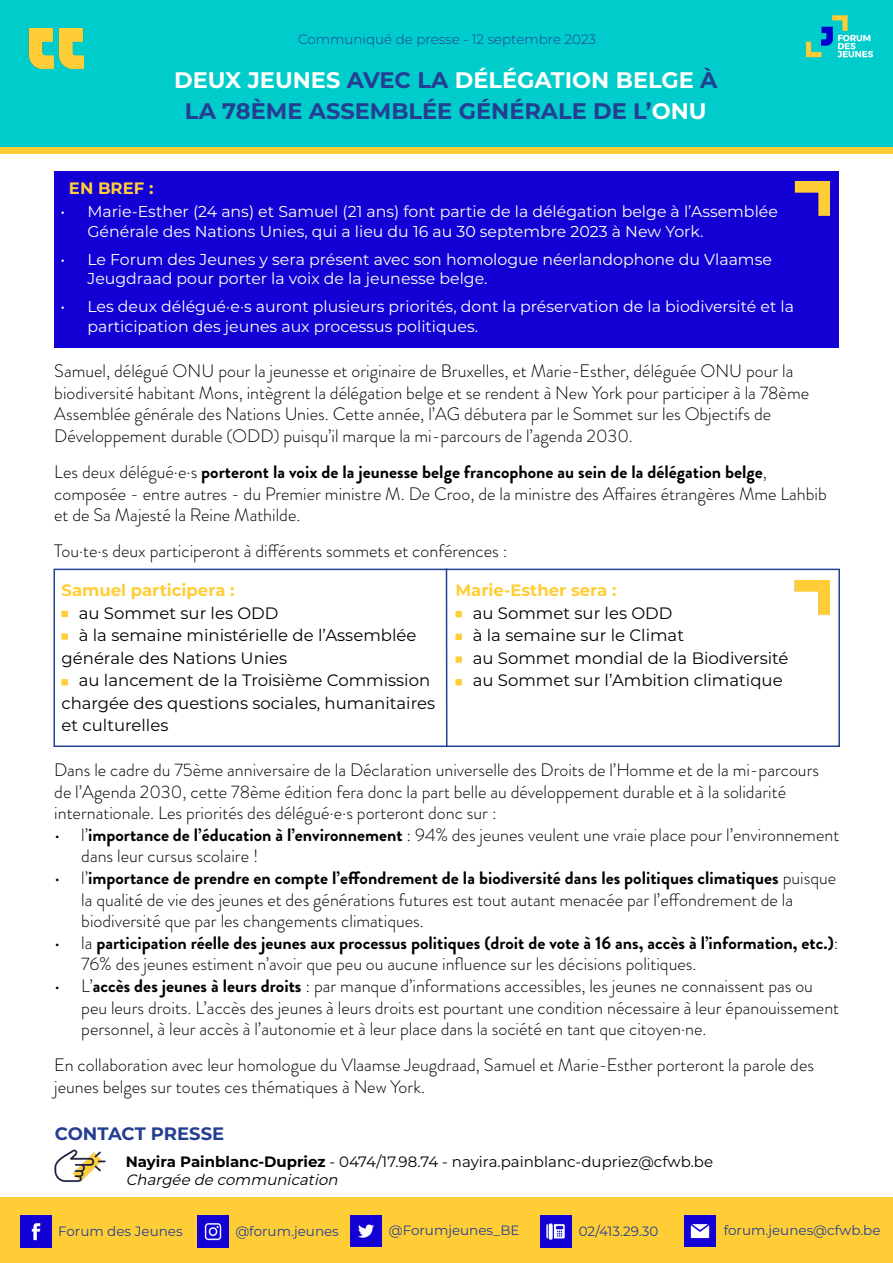
<style>
.page{position:relative;width:893px;height:1263px;background:#fff}
.page>*{position:absolute;margin:0;border:0;box-sizing:border-box;transform-origin:0 0}
.t1{font:700 22.5px/31.5px "Montserrat";color:#243e92;text-align:center}
.t2{font:300 18px/21.6px "Brandon Grotesque";color:#000}
.t3{font:700 18px/21.6px "Brandon Grotesque";color:#000}
.t4{font:700 18px "Montserrat";color:#243e92}
.t5{font:16.5px/22.5px "Montserrat";color:#000}
.t6{font:700 16.5px "Montserrat";color:#ffce36}
.t7{font:15.75px/19.5px "Montserrat";color:#fff}
.t8{font:15px/18px "Montserrat";color:#000}
.t9{font:13.5px "Montserrat";color:#243e92}
.t10{font:300 13.5px "Montserrat";color:#243e92}
.s1{color:#fff}
.s2{font-weight:700}
.s3{font-weight:300}
.s4{font-style:italic}
</style>
<div class="page">
<div style="left:0;top:0;width:893px;height:146px;background:#00cccb"></div>
<div style="left:0;top:147px;width:893px;height:6px;background:#ffce36"></div>
<img style="left:805px;top:15px;width:69px;height:43px">
<div style="left:0;top:1198px;width:893px;height:65px;background:#ffce36"></div>
<img style="left:20px;top:1215px;width:31px;height:32px">
<img style="left:197px;top:1216px;width:31px;height:31px">
<img style="left:351px;top:1215px;width:31px;height:32px">
<img style="left:684px;top:1215px;width:32px;height:32px">
<img style="left:28px;top:29px;width:56px;height:40px">
<img style="left:541px;top:1216px;width:31px;height:31px">
<img style="left:54px;top:1149px;width:52px;height:34px">
<div style="left:54px;top:171px;width:785px;height:177px;background:#1300d4"></div>
<img style="left:794px;top:181px;width:36px;height:36px">
<div style="left:54px;top:569px;width:786px;height:178px;border:2px solid #243e92"></div>
<img style="left:794px;top:580px;width:36px;height:36px">
<svg style="left:62px;top:611px;width:6px;height:6px"></svg>
<svg style="left:62px;top:633px;width:6px;height:7px"></svg>
<svg style="left:62px;top:679px;width:6px;height:6px"></svg>
<svg style="left:455px;top:611px;width:7px;height:6px"></svg>
<svg style="left:455px;top:634px;width:7px;height:6px"></svg>
<svg style="left:455px;top:656px;width:7px;height:7px"></svg>
<svg style="left:455px;top:679px;width:7px;height:6px"></svg>
<hr style="left:446px;top:569px;width:1px;height:178px;background:#243e92">
<p class="t10" style="left:298px;top:30px;width:300px">Communiqué de presse - 12 septembre 2023</p>
<p class="t1" style="left:174px;top:63px;width:545px"><span class="s1">DEUX JEUNES</span> AVEC LA <span class="s1">DÉLÉGATION BELGE</span> À<br>LA 78ÈME ASSEMBLÉE GÉNÉRALE DE L’<span class="s1">ONU</span></p>
<p class="t6" style="left:69px;top:176px;width:86px">EN BREF :</p>
<p class="t7" style="left:87px;top:201px;width:692px;text-indent:-27px">• Marie-Esther (24 ans) et Samuel (21 ans) font partie de la délégation belge à l’Assemblée<br>Générale des Nations Unies, qui a lieu du 16 au 30 septembre 2023 à New York.</p>
<p class="t7" style="left:87px;top:249px;width:686px;text-indent:-27px">• Le Forum des Jeunes y sera présent avec son homologue néerlandophone du Vlaamse<br>Jeugdraad pour porter la voix de la jeunesse belge.</p>
<p class="t7" style="left:87px;top:296px;width:708px;text-indent:-27px">• Les deux délégué·e·s auront plusieurs priorités, dont la préservation de la biodiversité et la participation des jeunes aux processus politiques.</p>
<p class="t2" style="left:54px;top:360px;width:756px">Samuel, délégué ONU pour la jeunesse et originaire de Bruxelles, et Marie-Esther, déléguée ONU pour la biodiversité habitant Mons, intègrent la délégation belge et se rendent à New York pour participer à la 78ème Assemblée générale des Nations Unies. Cette année, l’AG débutera par le Sommet sur les Objectifs de Développement durable (ODD) puisqu’il marque la mi-parcours de l’agenda 2030.</p>
<p class="t2" style="left:54px;top:461px;width:774px">Les deux délégué·e·s <span class="s2">porteront la voix de la jeunesse belge francophone au sein de la délégation belge</span>, composée - entre autres - du Premier ministre M. De Croo, de la ministre des Affaires étrangères Mme Lahbib et de Sa Majesté la Reine Mathilde.</p>
<p class="t2" style="left:54px;top:540px;width:455px">Tou·te·s deux participeront à différents sommets et conférences :</p>
<p class="t6" style="left:62px;top:578px;width:175px">Samuel participera :</p>
<p class="t5" style="left:79px;top:601px;width:201px">au Sommet sur les ODD</p>
<p class="t5" style="left:79px;top:624px;width:339px">à la semaine ministérielle de l’Assemblée</p>
<p class="t5" style="left:62px;top:646px;width:227px">générale des Nations Unies</p>
<p class="t5" style="left:79px;top:669px;width:353px">au lancement de la Troisième Commission</p>
<p class="t5" style="left:62px;top:691px;width:375px">chargée des questions sociales, humanitaires</p>
<p class="t5" style="left:62px;top:714px;width:108px">et culturelles</p>
<p class="t2" style="left:54px;top:759px;width:766px">Dans le cadre du 75ème anniversaire de la Déclaration universelle des Droits de l’Homme et de la mi-parcours de l’Agenda 2030, cette 78ème édition fera donc la part belle au développement durable et à la solidarité internationale. Les priorités des délégué·e·s porteront donc sur :</p>
<p class="t2" style="left:81px;top:824px;width:759px;text-indent:-27px">• l’<span class="s2">importance de l’éducation à l’environnement</span> : 94% des jeunes veulent une vraie place pour l’environnement dans leur cursus scolaire !</p>
<p class="t2" style="left:81px;top:867px;width:756px;text-indent:-27px">• l’<span class="s2">importance de prendre en compte l’effondrement de la biodiversité dans les politiques climatiques</span> puisque la qualité de vie des jeunes et des générations futures est tout autant menacée par l’effondrement de la biodiversité que par les changements climatiques.</p>
<p class="t3" style="left:81px;top:932px;width:759px;text-indent:-27px"><span class="s3">• la</span> participation réelle des jeunes aux processus politiques (droit de vote à 16 ans, accès à l’information, etc.)<span class="s3">:<br>76% des jeunes estiment n’avoir que peu ou aucune influence sur les décisions politiques.</span></p>
<p class="t2" style="left:81px;top:975px;width:759px;text-indent:-27px">• L’<span class="s2">accès des jeunes à leurs droits</span> : par manque d’informations accessibles, les jeunes ne connaissent pas ou peu leurs droits. L’accès des jeunes à leurs droits est pourtant une condition nécessaire à leur épanouissement personnel, à leur accès à l’autonomie et à leur place dans la société en tant que citoyen·ne.</p>
<p class="t2" style="left:54px;top:1054px;width:761px">En collaboration avec leur homologue du Vlaamse Jeugdraad, Samuel et Marie-Esther porteront la parole des jeunes belges sur toutes ces thématiques à New York.</p>
<p class="t6" style="left:455px;top:578px;width:162px">Marie-Esther sera :</p>
<p class="t5" style="left:473px;top:601px;width:317px">au Sommet sur les ODD<br>à la semaine sur le Climat<br>au Sommet mondial de la Biodiversité au Sommet sur l’Ambition climatique</p>
<p class="t4" style="left:55px;top:1121px;width:171px">CONTACT PRESSE</p>
<p class="t8" style="left:126px;top:1152px;width:589px"><span class="s2">Nayira Painblanc-Dupriez</span> - 0474/17.98.74 - nayira.painblanc-dupriez@cfwb.be<br><span class="s4">Chargée de communication</span></p>
<p class="t9" style="left:579px;top:1222px;width:81px">02/413.29.30</p>
<p class="t9" style="left:58px;top:1221px;width:126px">Forum des Jeunes</p>
<p class="t9" style="left:235px;top:1222px;width:105px">@forum.jeunes</p>
<p class="t9" style="left:389px;top:1221px;width:132px">@Forumjeunes_BE</p>
<p class="t9" style="left:724px;top:1221px;width:158px">forum.jeunes@cfwb.be</p>
</div>
